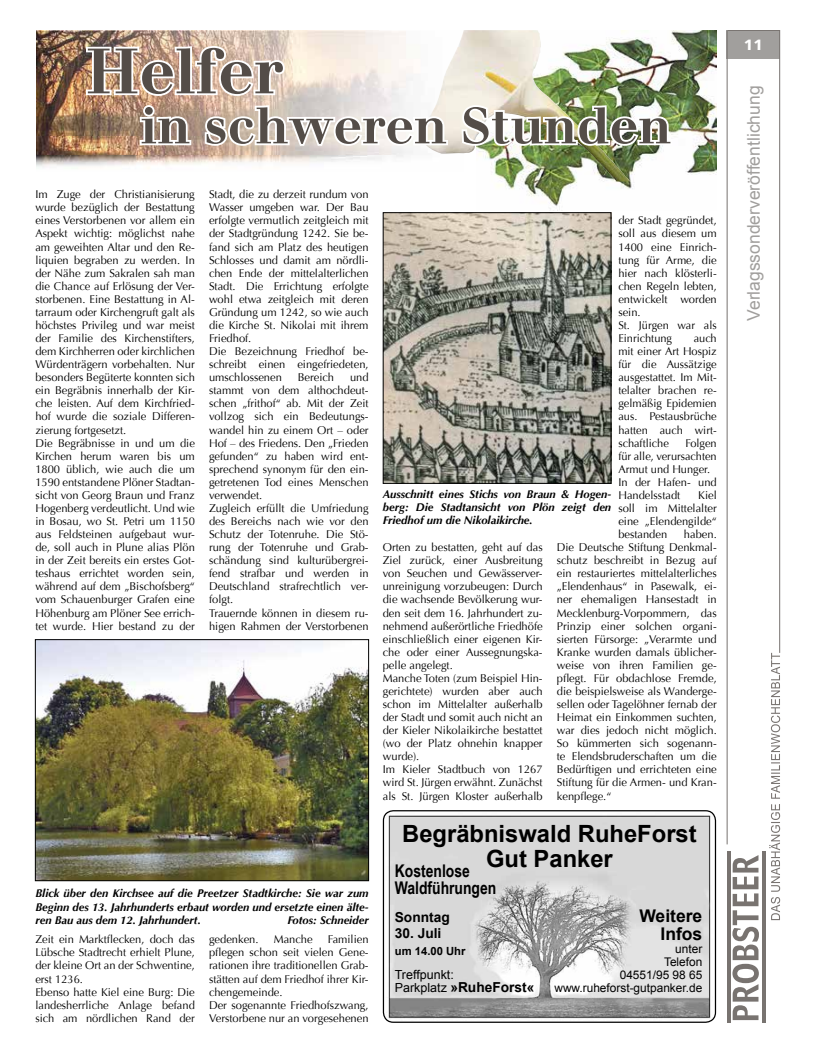
<style>
.page{position:relative;width:819px;height:1053px;background:#fff}
.page>*{position:absolute;margin:0;border:0;box-sizing:border-box;transform-origin:0 0}
.t1{font:700 23.75px/25px "Arial";color:#000;text-align:center}
.t2{font:17.5px "Arial";color:#a19f9d}
.t3{font:700 17.5px/17.5px "Arial Narrow";color:#000}
.t4{font:700 17.5px/17.5px "Arial";color:#000;text-align:right}
.t5{font:900 15px "Syntax LT Std";color:#fff}
.t6{font:700 13.75px "Arial";color:#000}
.t7{font:12.5px "Arial";color:#000}
.t8{font:11.88px/13.1px "Arial";color:#000;text-align:right}
.t9{font:11.25px/13.1px "Optima";color:#000}
.t10{font:italic 700 11.25px/13px "Optima";color:#000;text-align:justify}
.t11{font:700 11.25px "Arial";color:#000}
.s1{font-weight:400;font-size:12.5px}
</style>
<div class="page">
<hr style="left:762px;top:851px;width:3px;height:171px;background:#787370">
<svg style="left:726px;top:30px;width:54px;height:989px"></svg>
<img style="left:383px;top:810px;width:333px;height:212px">
<div style="left:383px;top:810px;width:333px;height:212px;border:1px solid #000;border-radius:10px"></div>
<img style="left:497px;top:30px;width:219px;height:179px">
<img style="left:36px;top:30px;width:342px;height:126px">
<img style="left:418px;top:30px;width:212px;height:151px">
<svg style="left:418px;top:172px;width:44px;height:5px"></svg>
<img style="left:36px;top:156px;width:426px;height:16px">
<img style="left:140px;top:105px;width:532px;height:41px">
<svg style="left:86px;top:46px;width:199px;height:50px;background:#af9e93"></svg>
<img style="left:385px;top:214px;width:224px;height:267px">
<div style="left:383px;top:212px;width:228px;height:271px;border:1px solid #000"></div>
<img style="left:37px;top:641px;width:330px;height:238px">
<div style="left:35px;top:639px;width:334px;height:242px;border:1px solid #000"></div>
<p class="t9" style="left:35px;top:188px;width:161px">Im Zuge der Christianisierung wurde bezüglich der Bestattung eines Verstorbenen vor allem ein<br>Aspekt wichtig: möglichst nahe am geweihten Altar und den Re&shy;liquien begraben zu werden. In der Nähe zum Sakralen sah man die Chance auf Erlösung der Ver&shy;storbenen. Eine Bestattung in Al&shy;tarraum oder Kirchengruft galt als höchstes Privileg und war meist der Familie des Kirchenstifters, dem Kirchherren oder kirchlichen<br>Würdenträgern vorbehalten. Nur besonders Begüterte konnten sich ein Begräbnis innerhalb der Kir&shy;che leisten. Auf dem Kirchfried&shy;hof wurde die soziale Differen&shy;zierung fortgesetzt.<br>Die Begräbnisse in und um die<br>Kirchen herum waren bis um<br>1800 üblich, wie auch die um<br>1590 entstandene Plöner Stadtan&shy;sicht von Georg Braun und Franz<br>Hogenberg verdeutlicht. Und wie in Bosau, wo St. Petri um 1150 aus Feldsteinen aufgebaut wur&shy;de, soll auch in Plune alias Plön in der Zeit bereits ein erstes Got&shy;teshaus errichtet worden sein, während auf dem „Bischofsberg“ vom Schauenburger Grafen eine<br>Höhenburg am Plöner See errich&shy;tet wurde. Hier bestand zu der</p>
<p class="t9" style="left:209px;top:188px;width:161px">Stadt, die zu derzeit rundum von<br>Wasser umgeben war. Der Bau erfolgte vermutlich zeitgleich mit der Stadtgründung 1242. Sie be&shy;fand sich am Platz des heutigen<br>Schlosses und damit am nördli&shy;chen Ende der mittelalterlichen<br>Stadt. Die Errichtung erfolgte wohl etwa zeitgleich mit deren<br>Gründung um 1242, so wie auch die Kirche St. Nikolai mit ihrem<br>Friedhof.<br>Die Bezeichnung Friedhof be&shy;schreibt einen eingefriedeten, umschlossenen</p>
<p class="t9" style="left:209px;top:371px;width:161px;text-indent:141px">und stammt von dem althochdeut&shy;schen „frithof“ ab. Mit der Zeit vollzog sich ein Bedeutungs&shy;wandel hin zu einem Ort – oder<br>Hof – des Friedens. Den „Frieden gefunden“ zu haben wird ent&shy;sprechend synonym für den ein&shy;getretenen Tod eines Menschen verwendet.<br>Zugleich erfüllt die Umfriedung des Bereichs nach wie vor den<br>Schutz der Totenruhe. Die Stö&shy;rung der Totenruhe und Grab&shy;schändung sind kulturübergrei&shy;fend strafbar und werden in<br>Deutschland strafrechtlich ver&shy;folgt.<br>Trauernde können in diesem ru&shy;higen Rahmen der Verstorbenen</p>
<p class="t9" style="left:298px;top:371px;width:38px">Bereich</p>
<p class="t10" style="left:35px;top:887px;width:335px">Blick über den Kirchsee auf die Preetzer Stadtkirche: Sie war zum Beginn des 13. Jahrhunderts erbaut worden und ersetzte einen älte&shy;ren Bau aus dem 12. Jahrhundert.</p>
<p class="t10" style="left:287px;top:913px;width:83px">Fotos: Schneider</p>
<p class="t9" style="left:35px;top:933px;width:161px">Zeit ein Marktflecken, doch das<br>Lübsche Stadtrecht erhielt Plune, der kleine Ort an der Schwentine, erst 1236.<br>Ebenso hatte Kiel eine Burg: Die landesherrliche Anlage befand sich am nördlichen Rand der</p>
<p class="t9" style="left:209px;top:933px;width:161px;text-indent:119px">Familien pflegen schon seit vielen Gene&shy;rationen ihre traditionellen Grab&shy;stätten auf dem Friedhof ihrer Kir&shy;chengemeinde.<br>Der sogenannte Friedhofszwang,<br>Verstorbene nur an vorgesehenen</p>
<p class="t9" style="left:209px;top:933px;width:51px">gedenken.</p>
<p class="t9" style="left:274px;top:933px;width:40px">Manche</p>
<p class="t9" style="left:618px;top:214px;width:100px">der Stadt gegründet, soll aus diesem um<br>1400 eine Einrich&shy;tung für Arme, die hier nach klösterli&shy;chen Regeln lebten, entwickelt worden sein.<br>St. Jürgen war als<br>Einrichtung</p>
<p class="t9" style="left:618px;top:332px;width:100px;text-align:justify;text-indent:75px">auch mit einer Art Hospiz für die Aussätzige ausgestattet. Im Mit&shy;telalter brachen re&shy;gelmäßig Epidemien aus. Pestausbrüche hatten auch wirt&shy;schaftliche</p>
<p class="t9" style="left:618px;top:436px;width:100px;text-indent:67px">Folgen für alle, verursachten<br>Armut und Hunger.<br>In der Hafen- und<br>Handelsstadt</p>
<p class="t10" style="left:383px;top:487px;width:230px">Ausschnitt eines Stichs von Braun &amp; Hogen&shy;berg: Die Stadtansicht von Plön zeigt den Friedhof um die Nikolaikirche.</p>
<p class="t9" style="left:383px;top:541px;width:161px">Orten zu bestatten, geht auf das<br>Ziel zurück, einer Ausbreitung von Seuchen und Gewässerver&shy;unreinigung vorzubeugen: Durch die wachsende Bevölkerung wur&shy;den seit dem 16. Jahrhundert zu&shy;nehmend außerörtliche Friedhöfe einschließlich einer eigenen Kir&shy;che oder einer Aussegnungska&shy;pelle angelegt.<br>Manche Toten (zum Beispiel Hin&shy;gerichtete) wurden aber auch schon im Mittelalter außerhalb der Stadt und somit auch nicht an der Kieler Nikolaikirche bestattet (wo der Platz ohnehin knapper wurde).<br>Im Kieler Stadtbuch von 1267 wird St. Jürgen erwähnt. Zunächst als St. Jürgen Kloster außerhalb</p>
<p class="t9" style="left:618px;top:488px;width:100px;text-align:justify;text-indent:80px">Kiel soll im Mittelalter eine „Elendengilde“ bestanden</p>
<p class="t9" style="left:557px;top:528px;width:161px;text-align:justify;text-indent:127px">haben.<br>Die Deutsche Stiftung Denkmal&shy;schutz beschreibt in Bezug auf ein restauriertes mittelalterliches „Elendenhaus“ in Pasewalk, ei&shy;ner ehemaligen Hansestadt in Mecklenburg-Vorpommern, das Prinzip einer solchen organi&shy;sierten Fürsorge: „Verarmte und Kranke wurden damals üblicher&shy;weise von ihren Familien ge&shy;pflegt. Für obdachlose Fremde, die beispielsweise als Wanderge&shy;sellen oder Tagelöhner fernab der Heimat ein Einkommen suchten, war dies jedoch nicht möglich.<br>So kümmerten sich sogenann&shy;te Elendsbruderschaften um die Bedürftigen und errichteten eine Stiftung für die Armen- und Kran&shy;kenpflege.“</p>
<p class="t1" style="left:402px;top:821px;width:296px">Begräbniswald RuheForst<br>Gut Panker</p>
<p class="t3" style="left:395px;top:861px;width:103px">Kostenlose<br>Waldführungen</p>
<p class="t6" style="left:395px;top:907px;width:56px">Sonntag</p>
<p class="t6" style="left:395px;top:924px;width:48px">30. Juli</p>
<p class="t11" style="left:395px;top:943px;width:72px">um 14.00 Uhr</p>
<p class="t7" style="left:395px;top:966px;width:61px">Treffpunkt:</p>
<p class="t6" style="left:395px;top:978px;width:141px"><span class="s1">Parkplatz</span> »RuheForst«</p>
<p class="t4" style="left:639px;top:907px;width:64px">Weitere<br>Infos</p>
<p class="t8" style="left:554px;top:942px;width:149px">unter<br>Telefon<br>04551/95 98 65 www.ruheforst-gutpanker.de</p>
<p class="t5" style="left:743px;top:36px;width:21px">11</p>
<p class="t2" style="left:742px;top:321px;width:237px;rotate:-90deg">Verlagssonderveröffentlichung</p>
</div>
